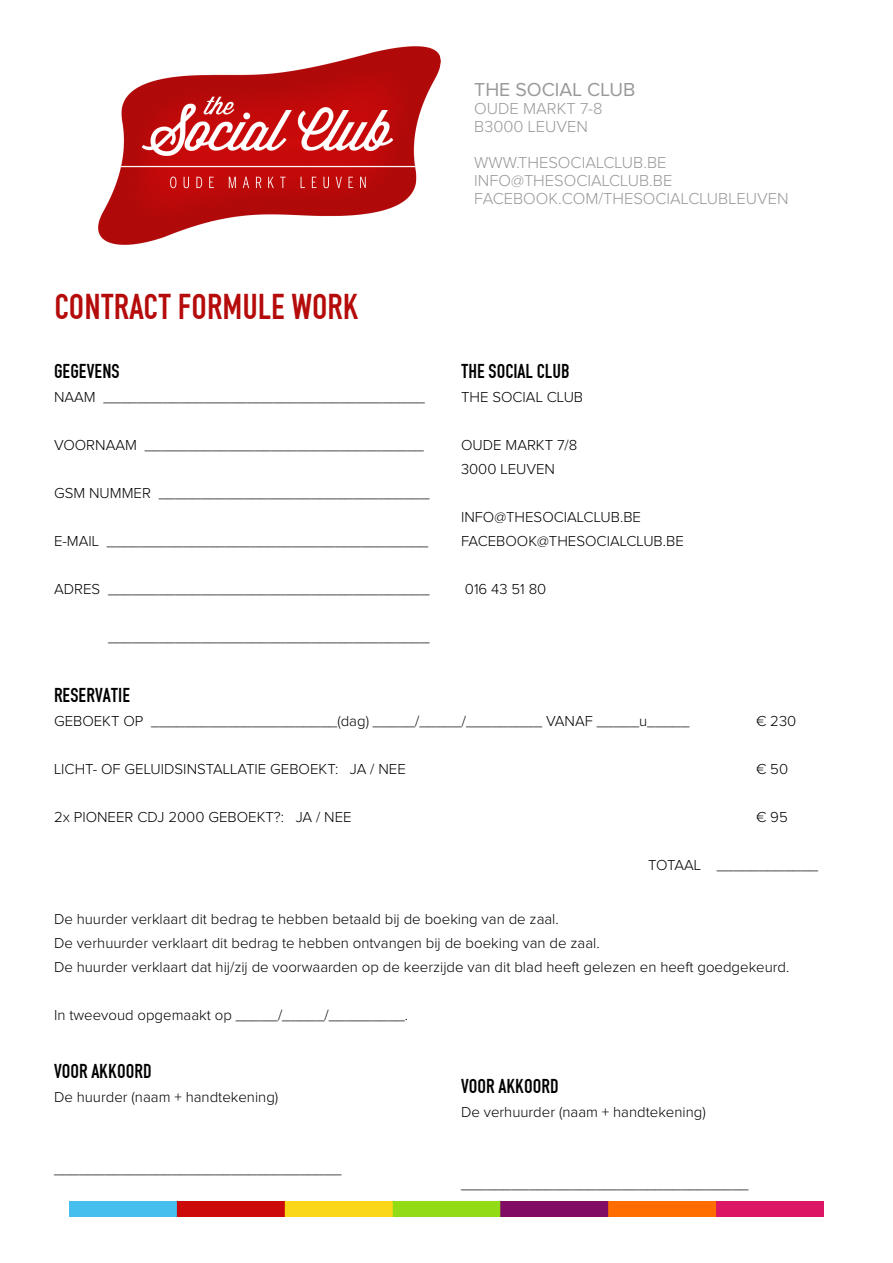
<style>
.page{position:relative;width:893px;height:1263px;background:#fff}
.page>*{position:absolute;margin:0;border:0;box-sizing:border-box;transform-origin:0 0}
.Title_big{font:37.5px "Fette Engschrift";color:#b50b0b}
.t1{font:21px "Fette Engschrift";color:#000}
.t2{font:19.5px "Proxima Nova";color:#999}
.t3{font:300 16.5px/18px "Proxima Nova";color:#999}
.body{font:300 15px "Proxima Nova";color:#000}
</style>
<div class="page">
<img style="left:99px;top:46px;width:342px;height:198px">
<img style="left:70px;top:1202px;width:753px;height:15px">
<h3 class="t2" style="left:474px;top:80px;width:163px">THE SOCIAL CLUB</h3>
<p class="t3" style="left:474px;top:100px;width:130px">OUDE MARKT 7-8<br>B3000 LEUVEN</p>
<p class="t3" style="left:474px;top:154px;width:316px">WWW.THESOCIALCLUB.BE<br>INFO@THESOCIALCLUB.BE<br>FACEBOOK.COM/THESOCIALCLUBLEUVEN</p>
<p class="Title_big" style="left:54px;top:285px;width:306px">CONTRACT FORMULE WORK</p>
<p class="t1" style="left:54px;top:358px;width:67px">GEGEVENS</p>
<p class="body" style="left:54px;top:390px;width:372px">NAAM ______________________________________</p>
<p class="body" style="left:54px;top:438px;width:371px">VOORNAAM _________________________________</p>
<p class="body" style="left:54px;top:486px;width:377px">GSM NUMMER ________________________________</p>
<p class="body" style="left:54px;top:534px;width:376px">E-MAIL ______________________________________</p>
<p class="body" style="left:54px;top:582px;width:377px">ADRES ______________________________________</p>
<p class="body" style="left:108px;top:630px;width:323px">______________________________________</p>
<p class="t1" style="left:461px;top:358px;width:110px">THE SOCIAL CLUB</p>
<p class="body" style="left:461px;top:390px;width:124px">THE SOCIAL CLUB</p>
<p class="body" style="left:461px;top:438px;width:118px">OUDE MARKT 7/8</p>
<p class="body" style="left:461px;top:462px;width:96px">3000 LEUVEN</p>
<p class="body" style="left:461px;top:510px;width:181px">INFO@THESOCIALCLUB.BE</p>
<p class="body" style="left:461px;top:534px;width:224px">FACEBOOK@THESOCIALCLUB.BE</p>
<p class="body" style="left:465px;top:582px;width:83px">016 43 51 80</p>
<p class="t1" style="left:54px;top:683px;width:78px">RESERVATIE</p>
<p class="body" style="left:54px;top:714px;width:637px">GEBOEKT OP ______________________(dag) _____/_____/_________ VANAF _____u_____</p>
<p class="body" style="left:756px;top:714px;width:42px">€ 230</p>
<p class="body" style="left:54px;top:762px;width:353px">LICHT- OF GELUIDSINSTALLATIE GEBOEKT: JA / NEE</p>
<p class="body" style="left:756px;top:762px;width:34px">€ 50</p>
<p class="body" style="left:54px;top:810px;width:299px">2x PIONEER CDJ 2000 GEBOEKT?: JA / NEE</p>
<p class="body" style="left:756px;top:810px;width:33px">€ 95</p>
<p class="body" style="left:648px;top:858px;width:172px">TOTAAL ____________</p>
<p class="body" style="left:54px;top:912px;width:506px">De huurder verklaart dit bedrag te hebben betaald bij de boeking van de zaal.</p>
<p class="body" style="left:54px;top:936px;width:547px">De verhuurder verklaart dit bedrag te hebben ontvangen bij de boeking van de zaal.</p>
<p class="body" style="left:54px;top:960px;width:737px">De huurder verklaart dat hij/zij de voorwaarden op de keerzijde van dit blad heeft gelezen en heeft goedgekeurd.</p>
<p class="body" style="left:54px;top:1008px;width:356px">In tweevoud opgemaakt op _____/_____/_________.</p>
<p class="t1" style="left:54px;top:1059px;width:99px">VOOR AKKOORD</p>
<p class="body" style="left:54px;top:1090px;width:226px">De huurder (naam + handtekening)</p>
<p class="body" style="left:54px;top:1162px;width:289px">__________________________________</p>
<p class="t1" style="left:461px;top:1074px;width:99px">VOOR AKKOORD</p>
<p class="body" style="left:461px;top:1105px;width:246px">De verhuurder (naam + handtekening)</p>
<p class="body" style="left:461px;top:1177px;width:289px">__________________________________</p>
</div>
